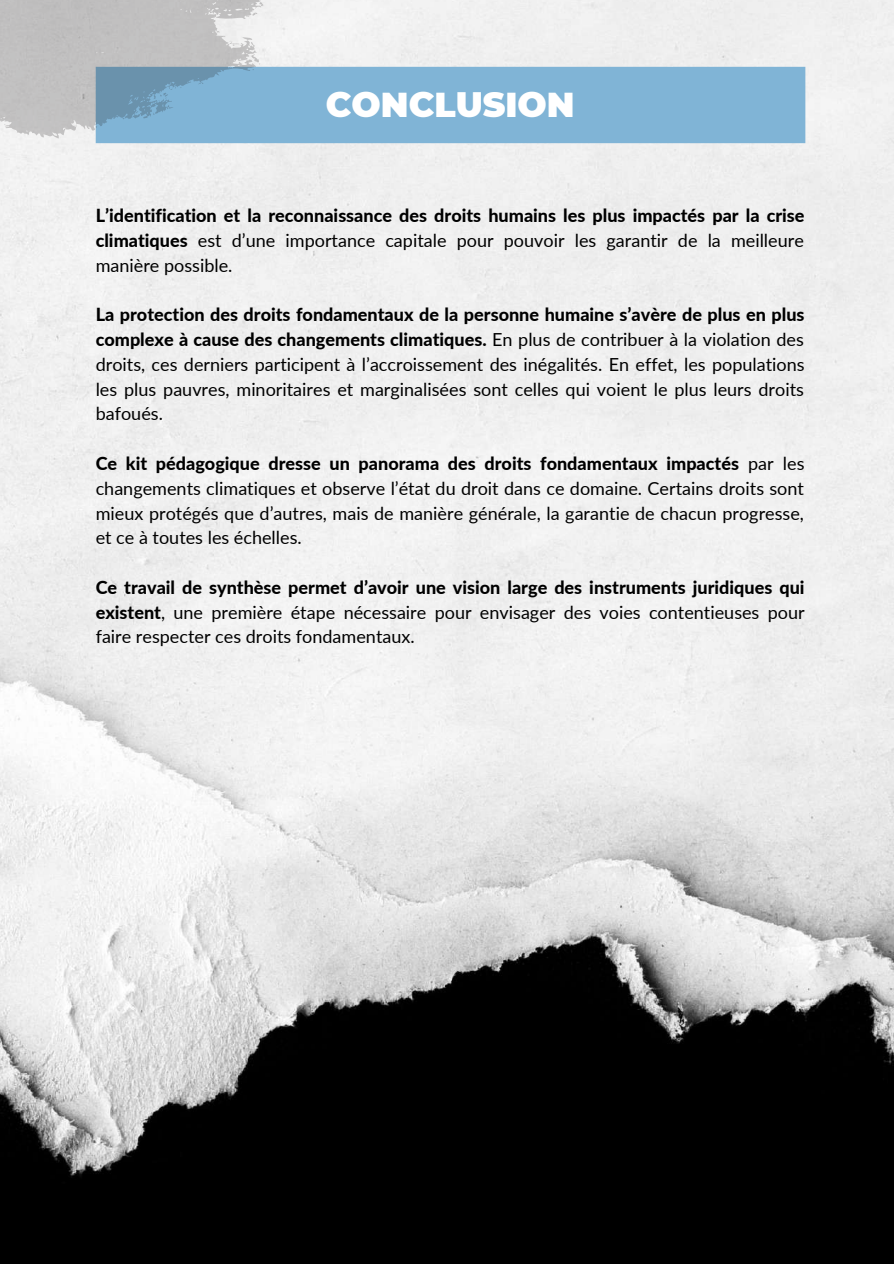
<style>
.page{position:relative;width:894px;height:1264px;background:#fff}
.page>*{position:absolute;margin:0;border:0;box-sizing:border-box;transform-origin:0 0}
.t1{font:900 34.5px "Montserrat";color:#fff}
.t2{font:18px/24.8px "Lato";color:#000;text-align:justify}
.t3{font:800 18px/24.8px "Lato";color:#000;text-align:justify}
.s1{font-weight:400}
.s2{font-weight:800}
</style>
<div class="page">
<img style="left:0;top:0;width:893px;height:1263px">
<div style="left:97px;top:68px;width:706px;height:74px;background:#80b4d6"></div>
<hr style="left:802px;top:69px;width:3px;height:71px;background:#80b4d6">
<hr style="left:98px;top:140px;width:704px;height:3px;background:#80b4d6">
<hr style="left:98px;top:67px;width:704px;height:2px;background:#80b4d6">
<svg style="left:0;top:0;width:263px;height:143px"></svg>
<h1 class="t1" style="left:326px;top:83px;width:250px">CONCLUSION</h1>
<p class="t3" style="left:96px;top:203px;width:710px">L’identification et la reconnaissance des droits humains les plus impactés par la crise climatiques <span class="s1">est d’une importance capitale pour pouvoir les garantir de la meilleure manière possible.</span></p>
<p class="t2" style="left:96px;top:302px;width:710px"><span class="s2">La protection des droits fondamentaux de la personne humaine s’avère de plus en plus complexe à cause des changements climatiques.</span> En plus de contribuer à la violation des droits, ces derniers participent à l’accroissement des inégalités. En effet, les populations les plus pauvres, minoritaires et marginalisées sont celles qui voient le plus leurs droits bafoués.</p>
<p class="t2" style="left:96px;top:450px;width:710px"><span class="s2">Ce kit pédagogique dresse un panorama des droits fondamentaux impactés</span> par les changements climatiques et observe l’état du droit dans ce domaine. Certains droits sont mieux protégés que d’autres, mais de manière générale, la garantie de chacun progresse, et ce à toutes les échelles.</p>
<p class="t2" style="left:96px;top:574px;width:710px"><span class="s2">Ce travail de synthèse permet d’avoir une vision large des instruments juridiques qui existent</span>, une première étape nécessaire pour envisager des voies contentieuses pour faire respecter ces droits fondamentaux.</p>
</div>
